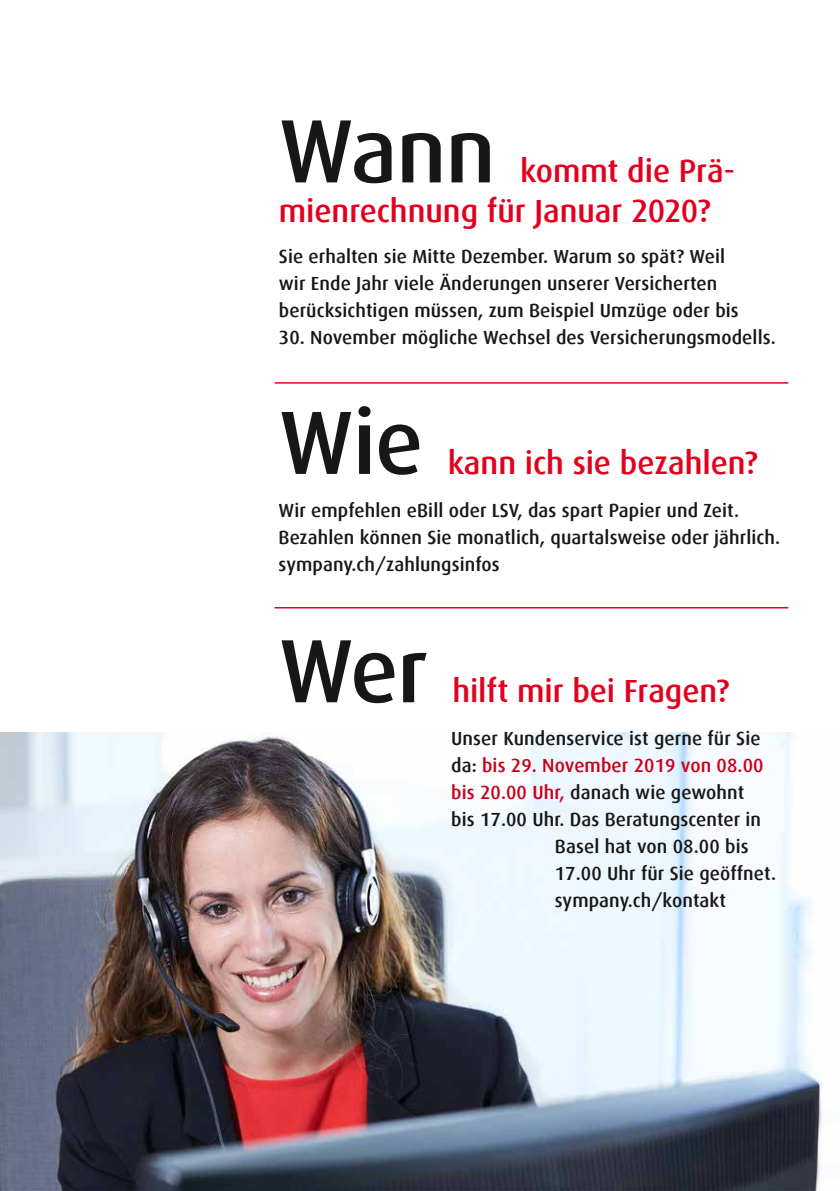
<style>
.page{position:relative;width:840px;height:1191px;background:#fff}
.page>*{position:absolute;margin:0;border:0;box-sizing:border-box;transform-origin:0 0}
.t1{font:500 90px "Dax";letter-spacing:-.015em;color:#181716}
.t2{font:500 32px/40px "Dax";letter-spacing:-.005em;color:#e3001d}
.t3{font:500 19px/27px "Dax";letter-spacing:.005em;color:#181716}
.s1{color:#ca0018}
</style>
<div class="page">
<img style="left:0;top:733px;width:823px;height:458px">
<hr style="left:274px;top:382px;width:513px;height:2px;background:#e3001d">
<hr style="left:274px;top:607px;width:513px;height:1px;background:#e3001d">
<h1 class="t1" style="left:279px;top:101px;width:218px">Wann</h1>
<h2 class="t2" style="left:279px;top:152px;width:454px;text-indent:241px">kommt die Prä&shy;mienrechnung für Januar 2020?</h2>
<p class="t3" style="left:279px;top:243px;width:461px">Sie erhalten sie Mitte Dezember. Warum so spät? Weil wir Ende Jahr viele Änderungen unserer Versicherten berücksichtigen müssen, zum Beispiel Umzüge oder bis</p>
<p class="t3" style="left:279px;top:324px;width:498px">30. November mögliche Wechsel des Versicherungsmodells.</p>
<h1 class="t1" style="left:279px;top:392px;width:146px">Wie</h1>
<h2 class="t2" style="left:447px;top:443px;width:311px">kann ich sie bezahlen?</h2>
<p class="t3" style="left:278px;top:497px;width:503px">Wir empfehlen eBill oder LSV, das spart Papier und Zeit.<br>Bezahlen können Sie monatlich, quartalsweise oder jährlich. sympany.ch/zahlungsinfos</p>
<h1 class="t1" style="left:279px;top:621px;width:150px">Wer</h1>
<h2 class="t2" style="left:452px;top:671px;width:278px">hilft mir bei Fragen?</h2>
<p class="t3" style="left:451px;top:724px;width:314px">Unser Kundenservice ist gerne für Sie da: <span class="s1">bis 29. November 2019 von 08.00 bis 20.00 Uhr,</span> danach wie gewohnt bis 17.00 Uhr. Das Beratungscenter in</p>
<p class="t3" style="left:554px;top:833px;width:223px">Basel hat von 08.00 bis<br>17.00 Uhr für Sie geöffnet. sympany.ch/kontakt</p>
</div>
